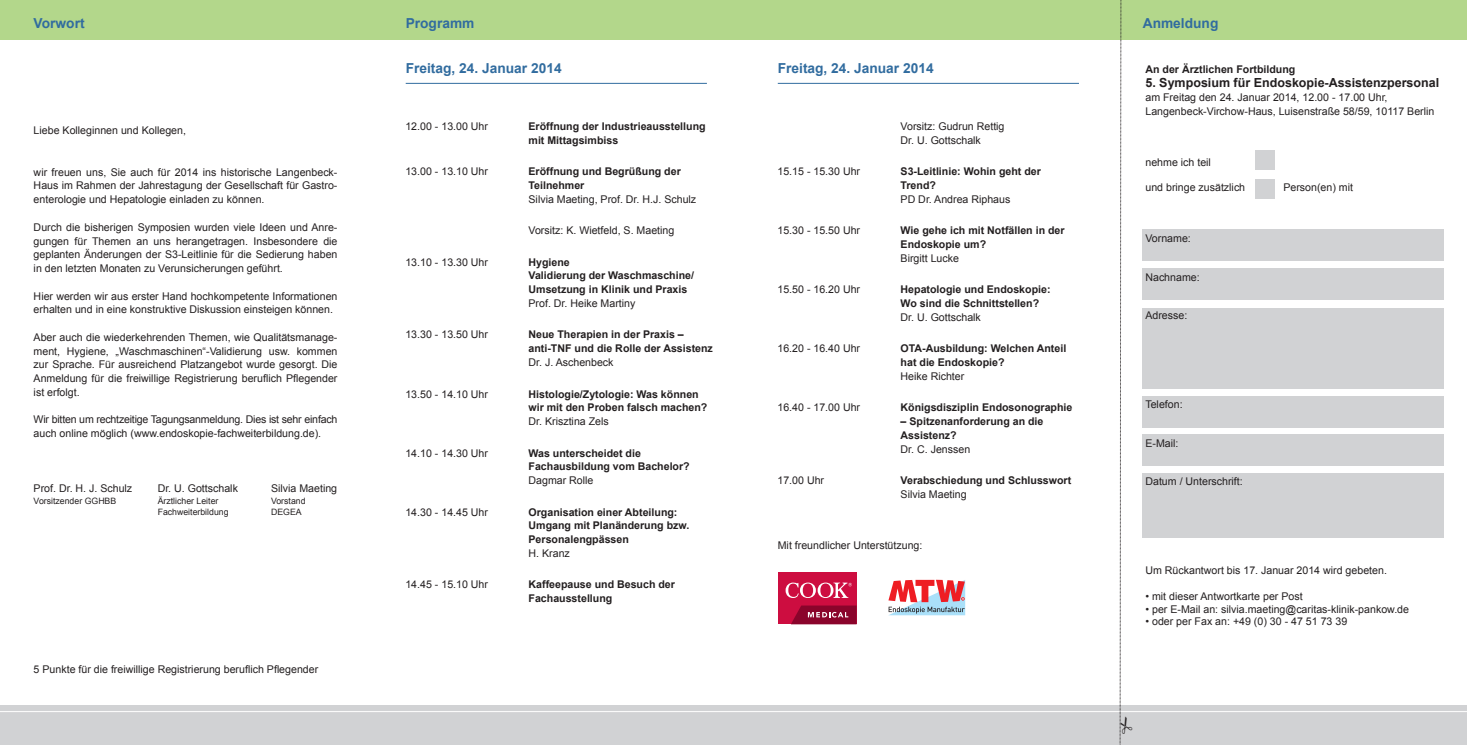
<style>
.page{position:relative;width:1467px;height:745px;background:#fff}
.page>*{position:absolute;margin:0;border:0;box-sizing:border-box;transform-origin:0 0}
.t1{font:700 13.75px "Arial";color:#316c9f}
.t2{font:700 12.5px "Arial";color:#231f20}
.t3{font:10.62px/13.8px "Arial";color:#231f20;text-align:justify}
.t4{font:700 10.62px/13.8px "Arial";color:#231f20}
.t5{font:10.62px/13.8px "Arial";letter-spacing:-.02em;color:#231f20}
.t6{font:8.75px "Arial";color:#231f20}
</style>
<div class="page">
<div style="left:0;top:0;width:1467px;height:39px;background:#b3d78b"></div>
<div style="left:0;top:705px;width:1467px;height:39px;background:#d1d2d4"></div>
<hr style="left:0;top:710px;width:1467px;height:1px;background:#fff">
<hr style="left:406px;top:83px;width:301px;height:1px;background:#316c9f">
<hr style="left:778px;top:83px;width:301px;height:1px;background:#316c9f">
<div style="left:1143px;top:472px;width:301px;height:65px;background:#d1d2d4"></div>
<div style="left:1143px;top:434px;width:301px;height:31px;background:#d1d2d4"></div>
<div style="left:1143px;top:396px;width:301px;height:31px;background:#d1d2d4"></div>
<div style="left:1143px;top:307px;width:301px;height:81px;background:#d1d2d4"></div>
<div style="left:1143px;top:268px;width:301px;height:31px;background:#d1d2d4"></div>
<div style="left:1143px;top:229px;width:301px;height:31px;background:#d1d2d4"></div>
<div style="left:1255px;top:150px;width:20px;height:20px;background:#d1d2d4"></div>
<div style="left:1255px;top:179px;width:20px;height:19px;background:#d1d2d4"></div>
<div style="left:778px;top:572px;width:79px;height:52px;background:#cd0d40"></div>
<svg style="left:786px;top:582px;width:66px;height:15px"></svg>
<svg style="left:791px;top:605px;width:66px;height:19px"></svg>
<svg style="left:888px;top:579px;width:77px;height:36px"></svg>
<svg style="left:1119px;top:0;width:14px;height:745px"></svg>
<p class="t1" style="left:34px;top:14px;width:52px">Vorwort</p>
<p class="t3" style="left:34px;top:124px;width:154px">Liebe Kolleginnen und Kollegen,</p>
<p class="t3" style="left:34px;top:165px;width:305px">wir freuen uns, Sie auch für 2014 ins historische Langenbeck-Haus im Rahmen der Jahrestagung der Gesellschaft für Gastro&shy;enterologie und Hepatologie einladen zu können.</p>
<p class="t3" style="left:34px;top:220px;width:305px">Durch die bisherigen Symposien wurden viele Ideen und Anre&shy;gungen für Themen an uns herangetragen. Insbesondere die geplanten Änderungen der S3-Leitlinie für die Sedierung haben in den letzten Monaten zu Verunsicherungen geführt.</p>
<p class="t3" style="left:34px;top:289px;width:305px">Hier werden wir aus erster Hand hochkompetente Informationen erhalten und in eine konstruktive Diskussion einsteigen können.</p>
<p class="t3" style="left:34px;top:330px;width:305px">Aber auch die wiederkehrenden Themen, wie Qualitätsmanage&shy;ment, Hygiene, „Waschmaschinen“-Validierung usw. kommen zur Sprache. Für ausreichend Platzangebot wurde gesorgt. Die Anmeldung für die freiwillige Registrierung beruflich Pflegender ist erfolgt.</p>
<p class="t5" style="left:34px;top:412px;width:305px">Wir bitten um rechtzeitige Tagungsanmeldung. Dies ist sehr einfach auch online möglich (www.endoskopie-fachweiterbildung.de).</p>
<p class="t3" style="left:34px;top:481px;width:100px">Prof. Dr. H. J. Schulz</p>
<p class="t3" style="left:158px;top:481px;width:82px">Dr. U. Gottschalk</p>
<p class="t3" style="left:271px;top:481px;width:68px">Silvia Maeting</p>
<p class="t6" style="left:34px;top:494px;width:84px">Vorsitzender GGHBB</p>
<p class="t6" style="left:158px;top:494px;width:62px">Ärztlicher Leiter</p>
<p class="t6" style="left:271px;top:494px;width:36px">Vorstand</p>
<p class="t6" style="left:158px;top:505px;width:72px">Fachweiterbildung</p>
<p class="t6" style="left:271px;top:505px;width:32px">DEGEA</p>
<p class="t3" style="left:34px;top:661px;width:286px">5 Punkte für die freiwillige Registrierung beruflich Pflegender</p>
<p class="t1" style="left:406px;top:14px;width:70px">Programm</p>
<p class="t1" style="left:406px;top:59px;width:157px">Freitag, 24. Januar 2014</p>
<p class="t3" style="left:405px;top:119px;width:84px">12.00 - 13.00 Uhr</p>
<p class="t4" style="left:529px;top:119px;width:179px">Eröffnung der Industrieausstellung mit Mittagsimbiss</p>
<p class="t3" style="left:405px;top:164px;width:84px">13.00 - 13.10 Uhr</p>
<p class="t4" style="left:529px;top:165px;width:154px">Eröffnung und Begrüßung der<br>Teilnehmer</p>
<p class="t3" style="left:529px;top:192px;width:169px">Silvia Maeting, Prof. Dr. H.J. Schulz</p>
<p class="t3" style="left:529px;top:223px;width:147px">Vorsitz: K. Wietfeld, S. Maeting</p>
<p class="t3" style="left:405px;top:255px;width:84px">13.10 - 13.30 Uhr</p>
<p class="t4" style="left:529px;top:255px;width:167px">Hygiene<br>Validierung der Waschmaschine/<br>Umsetzung in Klinik und Praxis</p>
<p class="t3" style="left:529px;top:296px;width:108px">Prof. Dr. Heike Martiny</p>
<p class="t3" style="left:405px;top:328px;width:84px">13.30 - 13.50 Uhr</p>
<p class="t4" style="left:529px;top:328px;width:186px">Neue Therapien in der Praxis – anti-TNF und die Rolle der Assistenz</p>
<p class="t3" style="left:529px;top:355px;width:87px">Dr. J. Aschenbeck</p>
<p class="t3" style="left:405px;top:387px;width:84px">13.50 - 14.10 Uhr</p>
<p class="t4" style="left:529px;top:387px;width:180px">Histologie/Zytologie: Was können wir mit den Proben falsch machen?</p>
<p class="t3" style="left:529px;top:414px;width:82px">Dr. Krisztina Zels</p>
<p class="t3" style="left:405px;top:446px;width:84px">14.10 - 14.30 Uhr</p>
<p class="t4" style="left:529px;top:446px;width:163px">Was unterscheidet die<br>Fachausbildung vom Bachelor?</p>
<p class="t3" style="left:529px;top:473px;width:66px">Dagmar Rolle</p>
<p class="t3" style="left:405px;top:505px;width:84px">14.30 - 14.45 Uhr</p>
<p class="t4" style="left:529px;top:505px;width:162px">Organisation einer Abteilung:<br>Umgang mit Planänderung bzw.<br>Personalengpässen</p>
<p class="t3" style="left:529px;top:546px;width:43px">H. Kranz</p>
<p class="t3" style="left:405px;top:577px;width:84px">14.45 - 15.10 Uhr</p>
<p class="t4" style="left:529px;top:578px;width:148px">Kaffeepause und Besuch der<br>Fachausstellung</p>
<p class="t1" style="left:778px;top:59px;width:157px">Freitag, 24. Januar 2014</p>
<p class="t3" style="left:901px;top:119px;width:105px">Vorsitz: Gudrun Rettig<br>Dr. U. Gottschalk</p>
<p class="t3" style="left:777px;top:164px;width:84px">15.15 - 15.30 Uhr</p>
<p class="t4" style="left:901px;top:165px;width:142px">S3-Leitlinie: Wohin geht der<br>Trend?</p>
<p class="t3" style="left:901px;top:192px;width:111px">PD Dr. Andrea Riphaus</p>
<p class="t3" style="left:777px;top:223px;width:84px">15.30 - 15.50 Uhr</p>
<p class="t4" style="left:901px;top:224px;width:166px">Wie gehe ich mit Notfällen in der<br>Endoskopie um?</p>
<p class="t3" style="left:901px;top:251px;width:60px">Birgitt Lucke</p>
<p class="t3" style="left:777px;top:282px;width:84px">15.50 - 16.20 Uhr</p>
<p class="t4" style="left:901px;top:283px;width:151px">Hepatologie und Endoskopie:<br>Wo sind die Schnittstellen?</p>
<p class="t3" style="left:901px;top:310px;width:82px">Dr. U. Gottschalk</p>
<p class="t3" style="left:777px;top:341px;width:84px">16.20 - 16.40 Uhr</p>
<p class="t4" style="left:901px;top:342px;width:167px">OTA-Ausbildung: Welchen Anteil hat die Endoskopie?</p>
<p class="t3" style="left:901px;top:369px;width:65px">Heike Richter</p>
<p class="t3" style="left:777px;top:400px;width:84px">16.40 - 17.00 Uhr</p>
<p class="t4" style="left:901px;top:401px;width:173px">Königsdisziplin Endosonographie</p>
<p class="t4" style="left:901px;top:414px;width:144px">– Spitzenanforderung an die<br>Assistenz?</p>
<p class="t3" style="left:901px;top:442px;width:71px">Dr. C. Jenssen</p>
<p class="t3" style="left:777px;top:473px;width:48px">17.00 Uhr</p>
<p class="t4" style="left:901px;top:473px;width:172px">Verabschiedung und Schlusswort</p>
<p class="t3" style="left:901px;top:487px;width:68px">Silvia Maeting</p>
<p class="t3" style="left:778px;top:537px;width:146px">Mit freundlicher Unterstützung:</p>
<p class="t1" style="left:1143px;top:14px;width:77px">Anmeldung</p>
<p class="t4" style="left:1145px;top:63px;width:151px">An der Ärztlichen Fortbildung</p>
<p class="t2" style="left:1145px;top:74px;width:295px">5. Symposium für Endoskopie-Assistenzpersonal</p>
<p class="t3" style="left:1145px;top:90px;width:291px">am Freitag den 24. Januar 2014, 12.00 - 17.00 Uhr,<br>Langenbeck-Virchow-Haus, Luisenstraße 58/59, 10117 Berlin</p>
<p class="t3" style="left:1145px;top:155px;width:67px">nehme ich teil</p>
<p class="t3" style="left:1145px;top:181px;width:101px">und bringe zusätzlich</p>
<p class="t3" style="left:1283px;top:181px;width:71px">Person(en) mit</p>
<p class="t3" style="left:1145px;top:232px;width:47px">Vorname:</p>
<p class="t3" style="left:1145px;top:270px;width:56px">Nachname:</p>
<p class="t3" style="left:1145px;top:308px;width:43px">Adresse:</p>
<p class="t3" style="left:1145px;top:397px;width:39px">Telefon:</p>
<p class="t3" style="left:1145px;top:436px;width:35px">E-Mail:</p>
<p class="t3" style="left:1145px;top:474px;width:99px">Datum / Unterschrift:</p>
<p class="t3" style="left:1145px;top:563px;width:243px">Um Rückantwort bis 17. Januar 2014 wird gebeten.</p>
<p class="t3" style="left:1145px;top:589px;width:159px">• mit dieser Antwortkarte per Post</p>
<p class="t3" style="left:1145px;top:601px;width:265px">• per E-Mail an: silvia.maeting@caritas-klinik-pankow.de</p>
<p class="t3" style="left:1145px;top:614px;width:203px">• oder per Fax an: +49 (0) 30 - 47 51 73 39</p>
</div>
